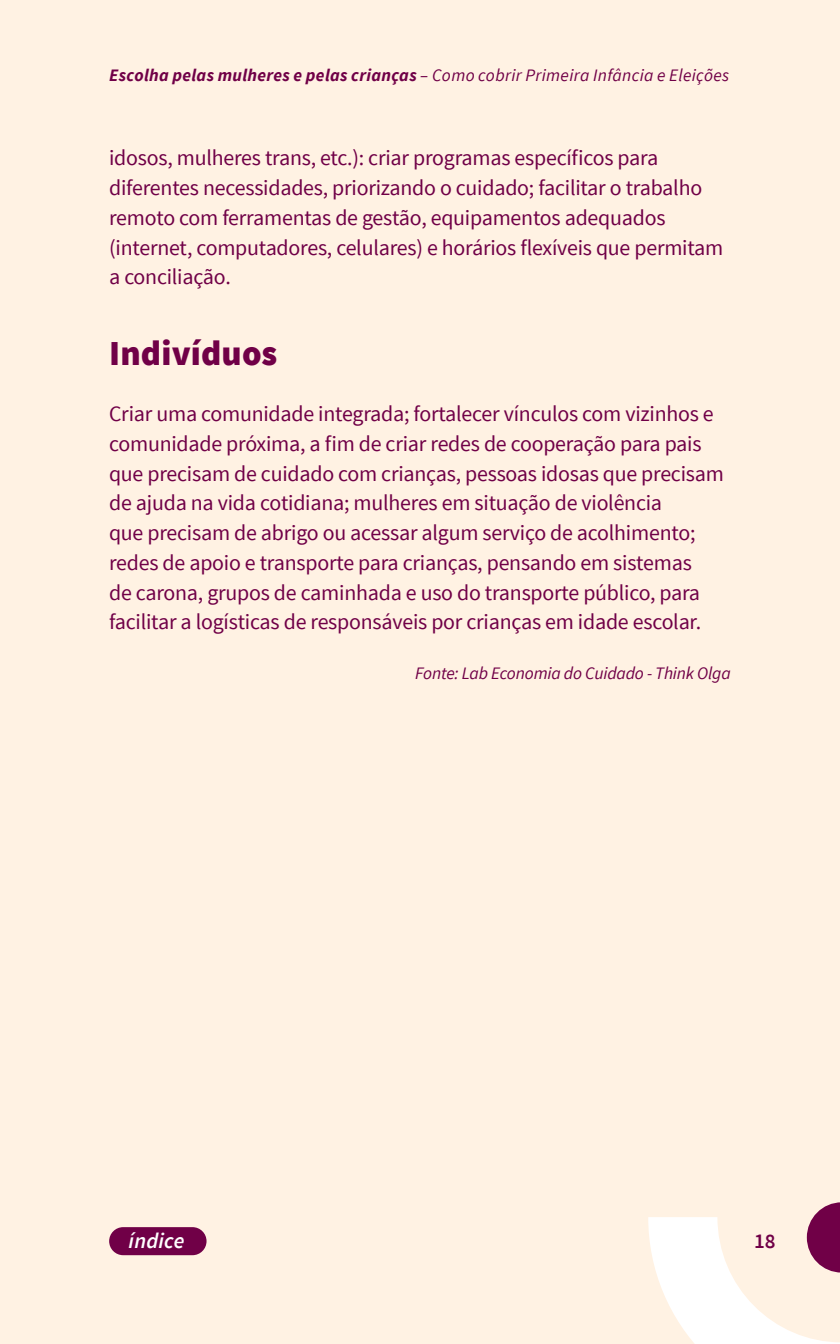
<style>
.page{position:relative;width:840px;height:1344px;background:#fff2e3}
.page>*{position:absolute;margin:0;border:0;box-sizing:border-box;transform-origin:0 0}
.peso_2{font:900 35px "Source Sans Pro";letter-spacing:.005em;color:#700047}
.corpo_geral{font:21.88px/29.8px "Source Sans Pro";letter-spacing:-.01em;color:#700047}
.t1{font:italic 600 21.88px "Source Sans Pro";letter-spacing:.01em;color:#fff}
.t2{font:600 21px "Source Sans Pro";color:#700047}
.fonte{font:italic 17.5px "Source Sans Pro";letter-spacing:.005em;color:#700047}
.s1{font-weight:700}
</style>
<div class="page">
<svg style="left:648px;top:1202px;width:192px;height:142px"></svg>
<div style="left:109px;top:1227px;width:98px;height:28px;background:#700047;border-radius:14px"></div>
<p class="fonte" style="left:109px;top:64px;width:621px"><span class="s1">Escolha pelas mulheres e pelas crianças</span> – Como cobrir Primeira Infância e Eleições</p>
<p class="corpo_geral" style="left:109px;top:143px;width:616px">idosos, mulheres trans, etc.): criar programas específicos para diferentes necessidades, priorizando o cuidado; facilitar o trabalho remoto com ferramentas de gestão, equipamentos adequados (internet, computadores, celulares) e horários flexíveis que permitam a conciliação.</p>
<p class="peso_2" style="left:109px;top:331px;width:170px">Indivíduos</p>
<p class="corpo_geral" style="left:109px;top:399px;width:616px">Criar uma comunidade integrada; fortalecer vínculos com vizinhos e comunidade próxima, a fim de criar redes de cooperação para pais que precisam de cuidado com crianças, pessoas idosas que precisam de ajuda na vida cotidiana; mulheres em situação de violência<br>que precisam de abrigo ou acessar algum serviço de acolhimento; redes de apoio e transporte para crianças, pensando em sistemas<br>de carona, grupos de caminhada e uso do transporte público, para facilitar a logísticas de responsáveis por crianças em idade escolar.</p>
<p class="fonte" style="left:415px;top:662px;width:317px">Fonte: Lab Economia do Cuidado - Think Olga</p>
<p class="t1" style="left:129px;top:1226px;width:57px">índice</p>
<p class="t2" style="left:754px;top:1227px;width:23px">18</p>
</div>
